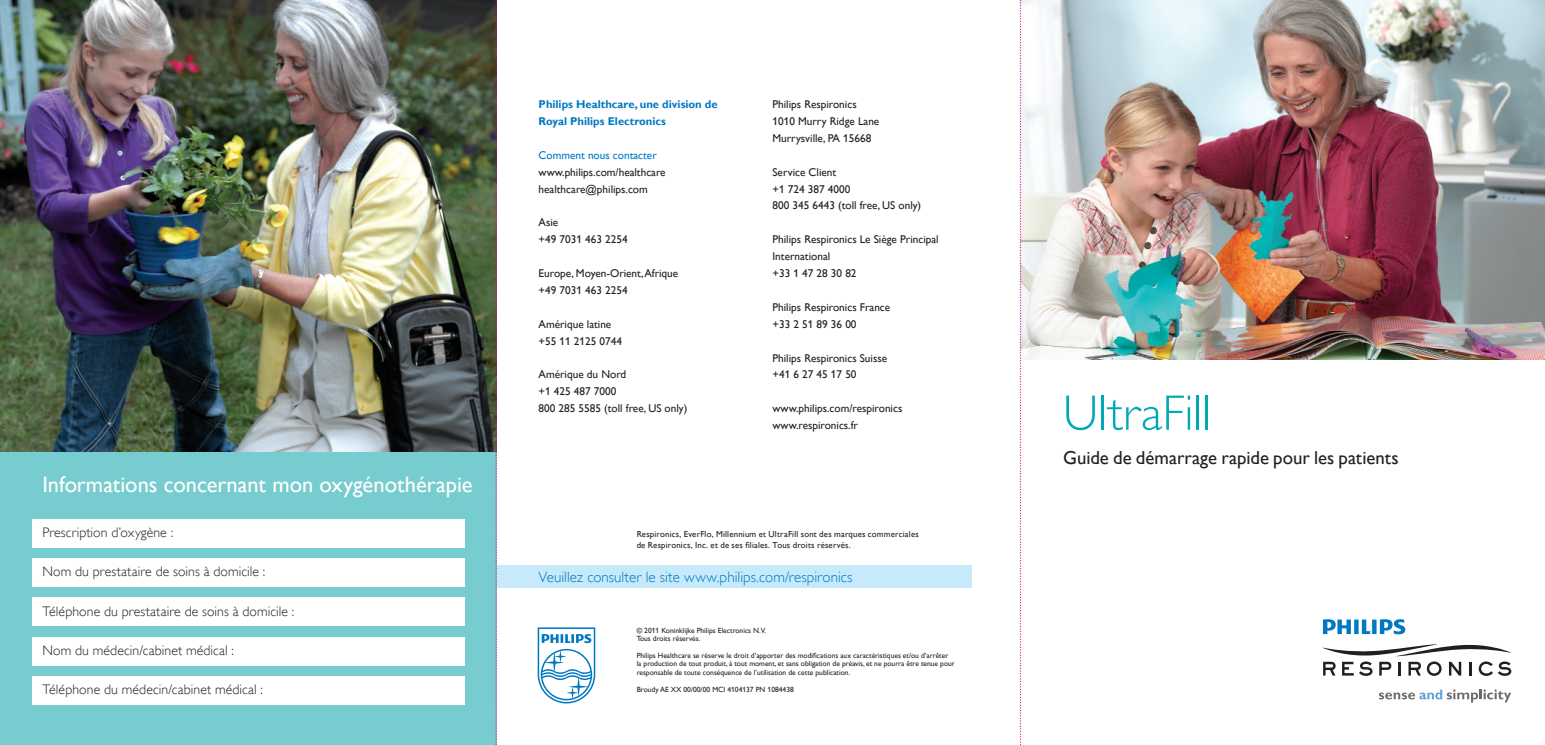
<style>
.page{position:relative;width:1545px;height:745px;background:#fff}
.page>*{position:absolute;margin:0;border:0;box-sizing:border-box;transform-origin:0 0}
.t1{font:50px "Gill Sans Alt One WGL Light";color:#00aab5}
.t2{font:22.5px "Gill Sans Alt One WGL";color:#fff}
.t3{font:18.75px "Gill Sans Alt One WGL";color:#231f20}
.t4{font:15px "Gill Sans Alt One WGL Light";color:#0079c2}
.t5{font:13.75px "Gill Sans Alt One WGL Light";letter-spacing:.01em;color:#231f20}
.t6{font:11.25px/16.9px "Gill Sans Alt One WGL";color:#231f20}
.t7{font:700 11.25px/16.9px "Gill Sans Alt One WGL";color:#0079c2}
.t8{font:11.25px "Gill Sans Alt One WGL";color:#0079c2}
.t9{font:8.75px/11.2px "Gill Sans Alt One WGL";letter-spacing:.02em;color:#231f20}
.t10{font:7.5px/8.5px "Gill Sans Alt One WGL";color:#231f20}
</style>
<div class="page">
<img style="left:1021px;top:0;width:524px;height:360px">
<svg style="left:1323px;top:619px;width:82px;height:15px"></svg>
<svg style="left:1323px;top:644px;width:188px;height:31px"></svg>
<svg style="left:1379px;top:689px;width:132px;height:13px"></svg>
<div style="left:496px;top:564px;width:475px;height:23px;background:#c6eafa"></div>
<svg style="left:538px;top:627px;width:57px;height:76px"></svg>
<div style="left:0;top:417px;width:496px;height:327px;background:#77ccd0"></div>
<div style="left:33px;top:558px;width:432px;height:28px;background:#fff"></div>
<div style="left:33px;top:597px;width:432px;height:28px;background:#fff"></div>
<div style="left:33px;top:636px;width:432px;height:29px;background:#fff"></div>
<div style="left:33px;top:676px;width:432px;height:28px;background:#fff"></div>
<div style="left:33px;top:518px;width:432px;height:28px;background:#fff"></div>
<img style="left:0;top:0;width:495px;height:451px">
<svg style="left:495px;top:0;width:2px;height:744px"></svg>
<svg style="left:1020px;top:0;width:1px;height:743px"></svg>
<h2 class="t2" style="left:42px;top:470px;width:432px">Informations concernant mon oxygénothérapie</h2>
<p class="t5" style="left:42px;top:524px;width:132px">Prescription d’oxygène :</p>
<p class="t5" style="left:42px;top:563px;width:224px">Nom du prestataire de soins à domicile :</p>
<p class="t5" style="left:42px;top:602px;width:253px">Téléphone du prestataire de soins à domicile :</p>
<p class="t5" style="left:42px;top:642px;width:193px">Nom du médecin/cabinet médical :</p>
<p class="t5" style="left:42px;top:681px;width:222px">Téléphone du médecin/cabinet médical :</p>
<p class="t7" style="left:539px;top:96px;width:181px">Philips Healthcare, une division de<br>Royal Philips Electronics</p>
<p class="t8" style="left:539px;top:148px;width:120px">Comment nous contacter</p>
<p class="t6" style="left:539px;top:163px;width:129px">www.philips.com/healthcare healthcare@philips.com</p>
<p class="t6" style="left:539px;top:214px;width:91px">Asie<br>+49 7031 463 2254</p>
<p class="t6" style="left:539px;top:264px;width:141px">Europe, Moyen-Orient, Afrique +49 7031 463 2254</p>
<p class="t6" style="left:539px;top:315px;width:85px">Amérique latine +55 11 2125 0744</p>
<p class="t6" style="left:539px;top:366px;width:150px">Amérique du Nord<br>+1 425 487 7000<br>800 285 5585 (toll free, US only)</p>
<p class="t6" style="left:772px;top:96px;width:108px">Philips Respironics<br>1010 Murry Ridge Lane<br>Murrysville, PA 15668</p>
<p class="t6" style="left:772px;top:163px;width:150px">Service Client<br>+1 724 387 4000<br>800 345 6443 (toll free, US only)</p>
<p class="t6" style="left:772px;top:231px;width:168px">Philips Respironics Le Siège Principal<br>International<br>+33 1 47 28 30 82</p>
<p class="t6" style="left:772px;top:298px;width:119px">Philips Respironics France +33 2 51 89 36 00</p>
<p class="t6" style="left:772px;top:349px;width:116px">Philips Respironics Suisse +41 6 27 45 17 50</p>
<p class="t6" style="left:772px;top:399px;width:131px">www.philips.com/respironics www.respironics.fr</p>
<p class="t9" style="left:637px;top:527px;width:284px">Respironics, EverFlo, Millennium et UltraFill sont des marques commerciales de Respironics, Inc. et de ses filiales. Tous droits réservés.</p>
<h3 class="t4" style="left:539px;top:568px;width:315px">Veuillez consulter le site www.philips.com/respironics</h3>
<p class="t10" style="left:637px;top:625px;width:131px">© 2011 Koninklijke Philips Electronics N.V.<br>Tous droits réservés.</p>
<p class="t10" style="left:637px;top:650px;width:320px">Philips Healthcare se réserve le droit d’apporter des modifications aux caractéristiques et/ou d’arrêter la production de tout produit, à tout moment, et sans obligation de préavis, et ne pourra être tenue pour responsable de toute conséquence de l’utilisation de cette publication.</p>
<p class="t10" style="left:637px;top:684px;width:159px">Broudy AE XX 00/00/00 MCI 4104137 PN 1084438</p>
<h1 class="t1" style="left:1063px;top:384px;width:150px">UltraFill</h1>
<h3 class="t3" style="left:1063px;top:446px;width:337px">Guide de démarrage rapide pour les patients</h3>
</div>
